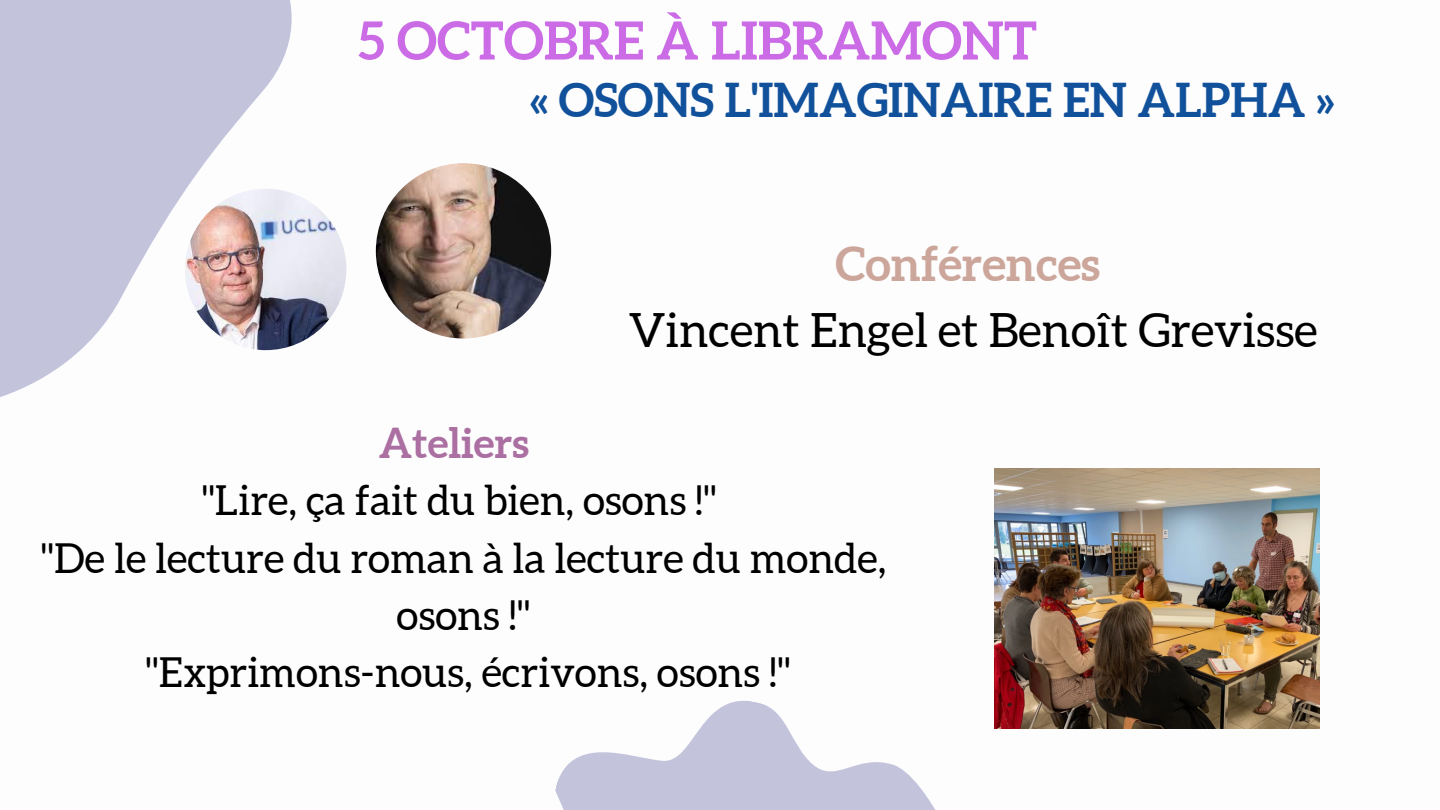
<style>
.page{position:relative;width:1440px;height:810px;background:#fff}
.page>*{position:absolute;margin:0;border:0;box-sizing:border-box;transform-origin:0 0}
.t1{font:700 52.6px "Aleo";color:#cb6ce6}
.t2{font:47.2px "Aleo";color:#000}
.t3{font:700 47.2px "Aleo";color:#cca69a}
.t4{font:700 46.6px "Aleo";color:#11519b}
.t5{font:41.3px/57.4px "Aleo";color:#000;text-align:center}
.t6{font:700 41.3px "Aleo";color:#ab70a1}
</style>
<div class="page">
<svg style="left:0;top:0;width:402px;height:397px;fill:#c3c3dc"></svg>
<svg style="left:555px;top:665px;width:440px;height:145px"></svg>
<img style="left:376px;top:163px;width:175px;height:176px;border-radius:50%">
<img style="left:185px;top:189px;width:161px;height:161px;border-radius:50%">
<img style="left:995px;top:469px;width:324px;height:260px">
<p class="t1" style="left:358px;top:10px;width:681px">5 OCTOBRE À LIBRAMONT</p>
<p class="t4" style="left:530px;top:74px;width:806px">« OSONS L'IMAGINAIRE EN ALPHA »</p>
<p class="t3" style="left:836px;top:237px;width:266px">Conférences</p>
<p class="t2" style="left:629px;top:304px;width:691px">Vincent Engel et Benoît Grevisse</p>
<p class="t6" style="left:379px;top:419px;width:152px">Ateliers</p>
<p class="t5" style="left:41px;top:472px;width:847px">"Lire, ça fait du bien, osons !"<br>"De le lecture du roman à la lecture du monde, osons !"<br>"Exprimons-nous, écrivons, osons !"</p>
</div>
